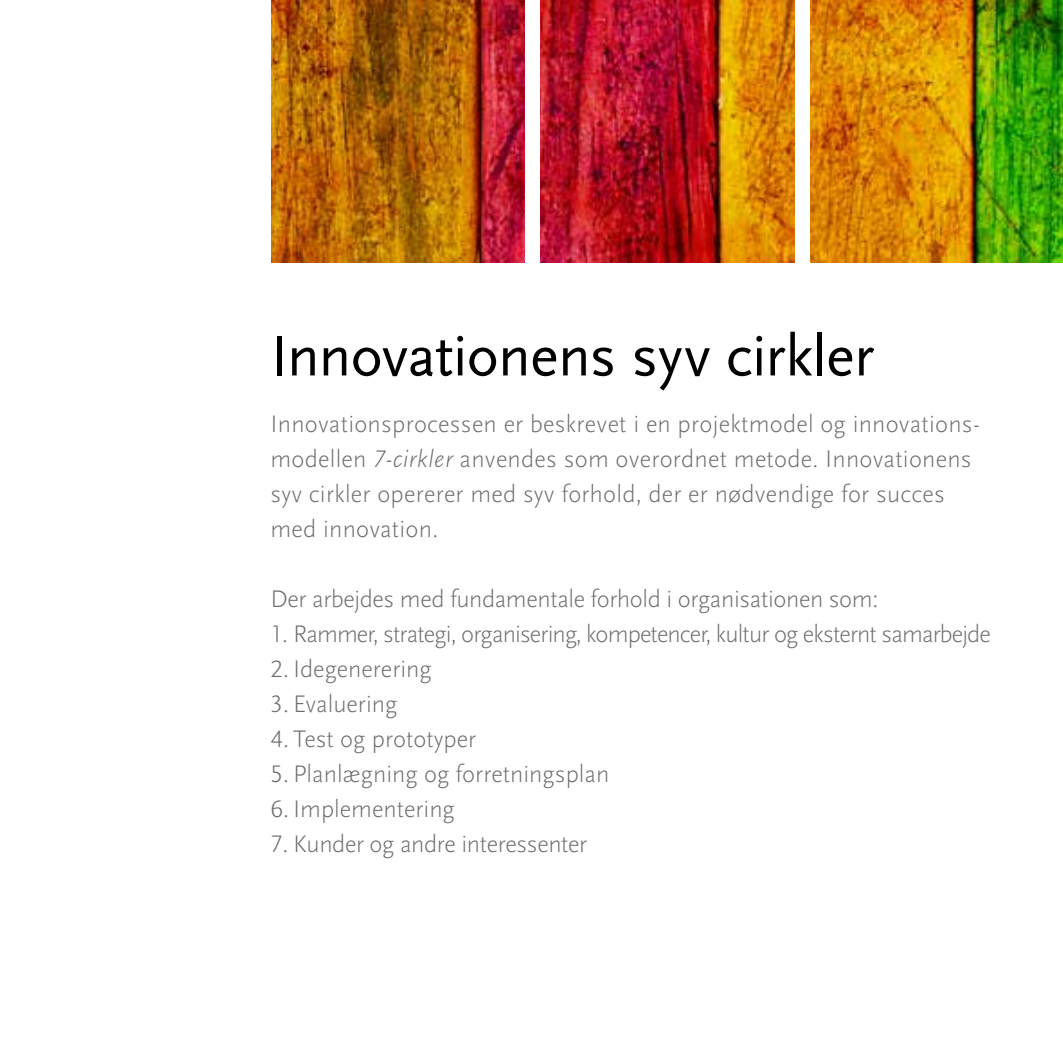
<style>
.page{position:relative;width:1063px;height:1063px;background:#fff}
.page>*{position:absolute;margin:0;border:0;box-sizing:border-box;transform-origin:0 0}
.t1{font:60px "Scala Sans OT";letter-spacing:-.01em;color:#000}
.t2{font:300 25px/35px "Scala Sans OT";color:#6d6e71}
.t3{font:300 25px "Scala Sans OT";letter-spacing:-.035em;color:#6d6e71}
.s1{font-style:italic}
</style>
<div class="page">
<img style="left:271px;top:0;width:792px;height:262px">
<div style="left:526px;top:0;width:14px;height:1063px;background:#fff"></div>
<div style="left:795px;top:0;width:14px;height:1063px;background:#fff"></div>
<h1 class="t1" style="left:271px;top:323px;width:605px">Innovationens syv cirkler</h1>
<p class="t2" style="left:271px;top:407px;width:711px">Innovationsprocessen er beskrevet i en projektmodel og innovations&shy;modellen <span class="s1">7-cirkler</span> anvendes som overordnet metode. Innovationens syv cirkler opererer med syv forhold, der er nødvendige for succes med innovation.</p>
<p class="t2" style="left:271px;top:582px;width:609px">Der arbejdes med fundamentale forhold i organisationen som:</p>
<p class="t3" style="left:271px;top:620px;width:722px">1. Rammer, strategi, organisering, kompetencer, kultur og eksternt samarbejde</p>
<p class="t2" style="left:271px;top:652px;width:163px">2. Idegenerering</p>
<p class="t2" style="left:271px;top:687px;width:128px">3. Evaluering</p>
<p class="t2" style="left:271px;top:722px;width:207px">4. Test og prototyper</p>
<p class="t2" style="left:271px;top:757px;width:340px">5. Planlægning og forretningsplan</p>
<p class="t2" style="left:271px;top:792px;width:186px">6. Implementering</p>
<p class="t2" style="left:271px;top:827px;width:318px">7. Kunder og andre interessenter</p>
</div>
